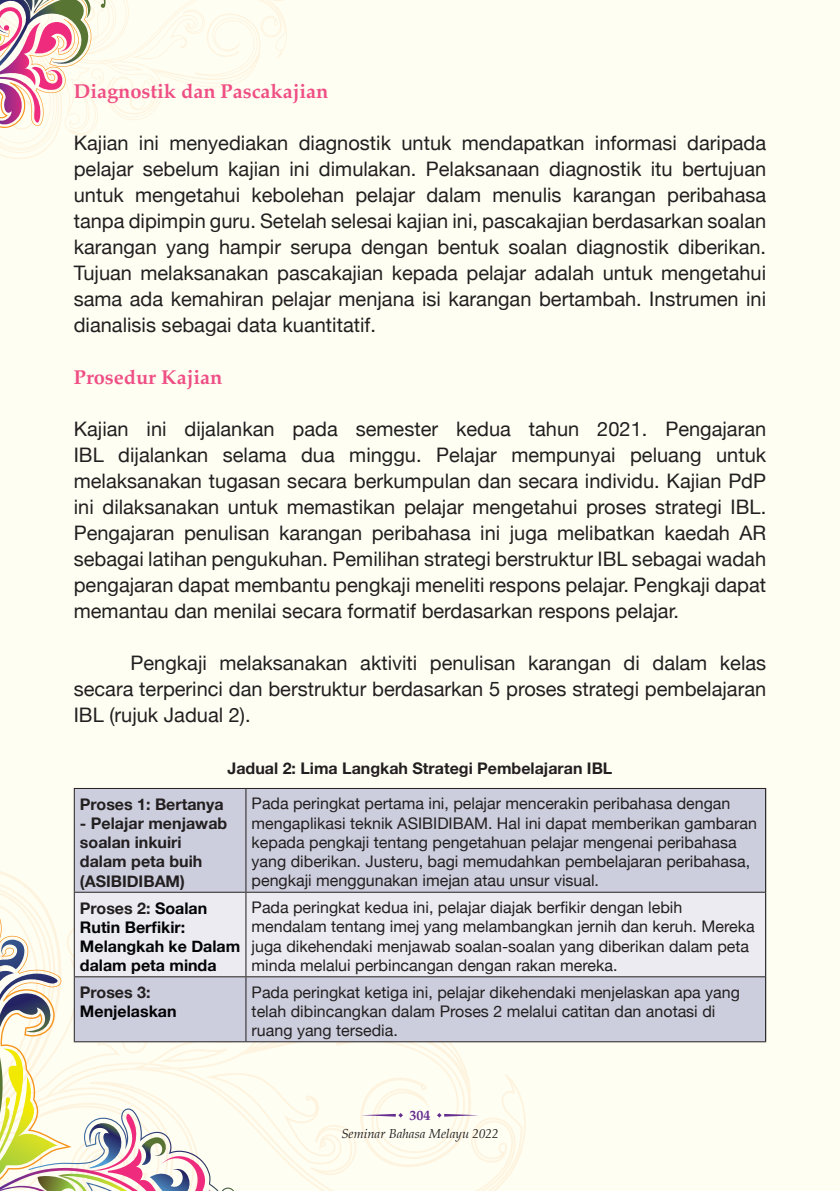
<style>
.page{position:relative;width:840px;height:1191px;background:#fff}
.page>*{position:absolute;margin:0;border:0;box-sizing:border-box;transform-origin:0 0}
.t1{font:20px/26px "Helvetica Neue";color:#231f20;text-align:justify}
.t2{font:700 20px "Palatino";color:#ef4e84}
.t3{font:16px/19.2px "Helvetica Neue";color:#231f20}
.t4{font:700 16px/19.2px "Helvetica Neue";color:#231f20}
.t5{font:700 16px/19.2px "Helvetica Neue";color:#020304}
.t6{font:700 14px "Palatino";color:#662d91}
.t7{font:italic 13px "Palatino";color:#231f20}
.s1{color:#231f20}
</style>
<div class="page">
<div style="left:0;top:0;width:839px;height:1191px;background:#fffef3"></div>
<svg style="left:0;top:0;width:287px;height:159px"></svg>
<div style="left:75px;top:789px;width:689px;height:252px;background:#cccedd"></div>
<div style="left:515px;top:892px;width:249px;height:84px;background:#ebebf1"></div>
<hr style="left:764px;top:789px;width:1px;height:103px;background:#020304">
<hr style="left:764px;top:892px;width:1px;height:84px;background:#020304">
<hr style="left:764px;top:976px;width:1px;height:65px;background:#020304">
<hr style="left:74px;top:788px;width:172px;height:1px;background:#231f20">
<hr style="left:74px;top:789px;width:1px;height:102px;background:#231f20">
<hr style="left:246px;top:788px;width:519px;height:1px;background:#231f20">
<hr style="left:245px;top:789px;width:1px;height:102px;background:#231f20">
<hr style="left:246px;top:891px;width:518px;height:1px;background:#231f20">
<hr style="left:246px;top:976px;width:518px;height:1px;background:#231f20">
<hr style="left:246px;top:1041px;width:519px;height:1px;background:#231f20">
<svg style="left:0;top:866px;width:515px;height:325px"></svg>
<p class="t2" style="left:74px;top:74px;width:256px">Diagnostik dan Pascakajian</p>
<p class="t1" style="left:74px;top:131px;width:693px">Kajian ini menyediakan diagnostik untuk mendapatkan informasi daripada pelajar sebelum kajian ini dimulakan. Pelaksanaan diagnostik itu bertujuan untuk mengetahui kebolehan pelajar dalam menulis karangan peribahasa tanpa dipimpin guru. Setelah selesai kajian ini, pascakajian berdasarkan soalan karangan yang hampir serupa dengan bentuk soalan diagnostik diberikan.<br>Tujuan melaksanakan pascakajian kepada pelajar adalah untuk mengetahui sama ada kemahiran pelajar menjana isi karangan bertambah. Instrumen ini dianalisis sebagai data kuantitatif.</p>
<p class="t2" style="left:74px;top:360px;width:150px">Prosedur Kajian</p>
<p class="t1" style="left:74px;top:417px;width:693px">Kajian ini dijalankan pada semester kedua tahun 2021. Pengajaran IBL dijalankan selama dua minggu. Pelajar mempunyai peluang untuk melaksanakan tugasan secara berkumpulan dan secara individu. Kajian PdP ini dilaksanakan untuk memastikan pelajar mengetahui proses strategi IBL.<br>Pengajaran penulisan karangan peribahasa ini juga melibatkan kaedah AR sebagai latihan pengukuhan. Pemilihan strategi berstruktur IBL sebagai wadah pengajaran dapat membantu pengkaji meneliti respons pelajar. Pengkaji dapat memantau dan menilai secara formatif berdasarkan respons pelajar.</p>
<p class="t1" style="left:74px;top:651px;width:693px;text-indent:57px">Pengkaji melaksanakan aktiviti penulisan karangan di dalam kelas secara terperinci dan berstruktur berdasarkan 5 proses strategi pembelajaran IBL (rujuk Jadual 2).</p>
<p class="t4" style="left:227px;top:759px;width:386px">Jadual 2: Lima Langkah Strategi Pembelajaran IBL</p>
<p class="t4" style="left:80px;top:795px;width:145px">Proses 1: Bertanya</p>
<p class="t4" style="left:80px;top:814px;width:149px">- Pelajar menjawab soalan inkuiri dalam peta buih (ASIBIDIBAM)</p>
<p class="t3" style="left:251px;top:795px;width:506px">Pada peringkat pertama ini, pelajar mencerakin peribahasa dengan mengaplikasi teknik ASIBIDIBAM. Hal ini dapat memberikan gambaran kepada pengkaji tentang pengetahuan pelajar mengenai peribahasa yang diberikan. Justeru, bagi memudahkan pembelajaran peribahasa, pengkaji menggunakan imejan atau unsur visual.</p>
<p class="t5" style="left:80px;top:898px;width:162px"><span class="s1">Proses 2:</span> Soalan<br>Rutin Berfikir:<br>Melangkah ke Dalam dalam peta minda</p>
<p class="t3" style="left:251px;top:898px;width:504px">Pada peringkat kedua ini, pelajar diajak berfikir dengan lebih mendalam tentang imej yang melambangkan jernih dan keruh. Mereka juga dikehendaki menjawab soalan-soalan yang diberikan dalam peta minda melalui perbincangan dengan rakan mereka.</p>
<p class="t4" style="left:80px;top:983px;width:72px">Proses 3:</p>
<p class="t5" style="left:80px;top:1002px;width:98px">Menjelaskan</p>
<p class="t3" style="left:251px;top:983px;width:489px">Pada peringkat ketiga ini, pelajar dikehendaki menjelaskan apa yang telah dibincangkan dalam Proses 2 melalui catitan dan anotasi di ruang yang tersedia.</p>
<p class="t6" style="left:409px;top:1103px;width:22px">304</p>
<p class="t7" style="left:341px;top:1122px;width:159px">Seminar Bahasa Melayu 2022</p>
</div>
